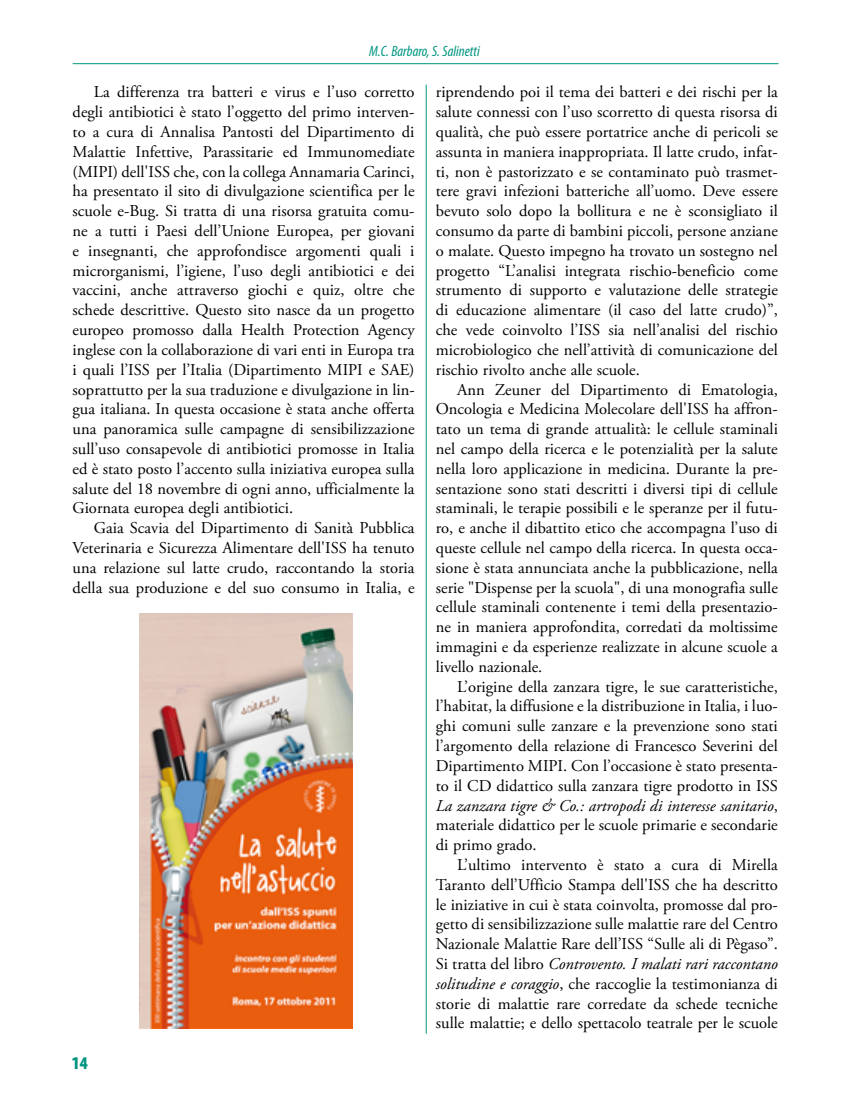
<style>
.page{position:relative;width:851px;height:1106px;background:#fff}
.page>*{position:absolute;margin:0;border:0;box-sizing:border-box;transform-origin:0 0}
.t1{font:900 condensed 18px "Myriad Pro";color:#009580}
.t2{font:16.5px/19.8px "Adobe Garamond Pro";color:#000;text-align:justify}
.t3{font:italic condensed 15px "Myriad Pro";color:#009580}
.s1{font-style:italic}
</style>
<div class="page">
<img style="left:140px;top:613px;width:212px;height:415px">
<hr style="left:73px;top:63px;width:705px;height:1px;background:#009580">
<hr style="left:426px;top:85px;width:1px;height:948px;background:#009580">
<p class="t3" style="left:369px;top:42px;width:112px">M.C. Barbaro, S. Salinetti</p>
<p class="t2" style="left:73px;top:83px;width:343px;text-indent:21px">La differenza tra batteri e virus e l’uso corretto degli antibiotici è stato l’oggetto del primo interven&shy;to a cura di Annalisa Pantosti del Dipartimento di Malattie Infettive, Parassitarie ed Immunomediate (MIPI) dell'ISS che, con la collega Annamaria Carinci, ha presentato il sito di divulgazione scientifica per le scuole e-Bug. Si tratta di una risorsa gratuita comu&shy;ne a tutti i Paesi dell’Unione Europea, per giovani e insegnanti, che approfondisce argomenti quali i microrganismi, l’igiene, l’uso degli antibiotici e dei vaccini, anche attraverso giochi e quiz, oltre che schede descrittive. Questo sito nasce da un progetto europeo promosso dalla Health Protection Agency inglese con la collaborazione di vari enti in Europa tra i quali l’ISS per l’Italia (Dipartimento MIPI e SAE) soprattutto per la sua traduzione e divulgazione in lin&shy;gua italiana. In questa occasione è stata anche offerta una panoramica sulle campagne di sensibilizzazione sull’uso consapevole di antibiotici promosse in Italia ed è stato posto l’accento sulla iniziativa europea sulla salute del 18 novembre di ogni anno, ufficialmente la Giornata europea degli antibiotici.</p>
<p class="t2" style="left:73px;top:518px;width:343px;text-indent:21px">Gaia Scavia del Dipartimento di Sanità Pubblica Veterinaria e Sicurezza Alimentare dell'ISS ha tenuto una relazione sul latte crudo, raccontando la storia della sua produzione e del suo consumo in Italia, e</p>
<p class="t1" style="left:72px;top:1051px;width:17px">14</p>
<p class="t2" style="left:436px;top:83px;width:343px">riprendendo poi il tema dei batteri e dei rischi per la salute connessi con l’uso scorretto di questa risorsa di qualità, che può essere portatrice anche di pericoli se assunta in maniera inappropriata. Il latte crudo, infat&shy;ti, non è pastorizzato e se contaminato può trasmet&shy;tere gravi infezioni batteriche all’uomo. Deve essere bevuto solo dopo la bollitura e ne è sconsigliato il consumo da parte di bambini piccoli, persone anziane o malate. Questo impegno ha trovato un sostegno nel progetto “L’analisi integrata rischio-beneficio come strumento di supporto e valutazione delle strategie di educazione alimentare (il caso del latte crudo)”, che vede coinvolto l’ISS sia nell’analisi del rischio microbiologico che nell’attività di comunicazione del rischio rivolto anche alle scuole.</p>
<p class="t2" style="left:436px;top:380px;width:343px;text-indent:21px">Ann Zeuner del Dipartimento di Ematologia, Oncologia e Medicina Molecolare dell'ISS ha affron&shy;tato un tema di grande attualità: le cellule staminali nel campo della ricerca e le potenzialità per la salute nella loro applicazione in medicina. Durante la pre&shy;sentazione sono stati descritti i diversi tipi di cellule staminali, le terapie possibili e le speranze per il futu&shy;ro, e anche il dibattito etico che accompagna l’uso di queste cellule nel campo della ricerca. In questa occa&shy;sione è stata annunciata anche la pubblicazione, nella serie "Dispense per la scuola", di una monografia sulle cellule staminali contenente i temi della presentazio&shy;ne in maniera approfondita, corredati da moltissime immagini e da esperienze realizzate in alcune scuole a livello nazionale.</p>
<p class="t2" style="left:436px;top:677px;width:343px;text-indent:21px">L’origine della zanzara tigre, le sue caratteristiche, l’habitat, la diffusione e la distribuzione in Italia, i luo&shy;ghi comuni sulle zanzare e la prevenzione sono stati l’argomento della relazione di Francesco Severini del Dipartimento MIPI. Con l’occasione è stato presenta&shy;to il CD didattico sulla zanzara tigre prodotto in ISS <span class="s1">La zanzara tigre &amp; Co.: artropodi di interesse sanitario</span>, materiale didattico per le scuole primarie e secondarie di primo grado.</p>
<p class="t2" style="left:436px;top:855px;width:343px;text-indent:21px">L’ultimo intervento è stato a cura di Mirella Taranto dell’Ufficio Stampa dell'ISS che ha descritto le iniziative in cui è stata coinvolta, promosse dal pro&shy;getto di sensibilizzazione sulle malattie rare del Centro Nazionale Malattie Rare dell’ISS “Sulle ali di Pègaso”.<br>Si tratta del libro <span class="s1">Controvento. I malati rari raccontano solitudine e coraggio</span>, che raccoglie la testimonianza di storie di malattie rare corredate da schede tecniche sulle malattie; e dello spettacolo teatrale per le scuole</p>
</div>
